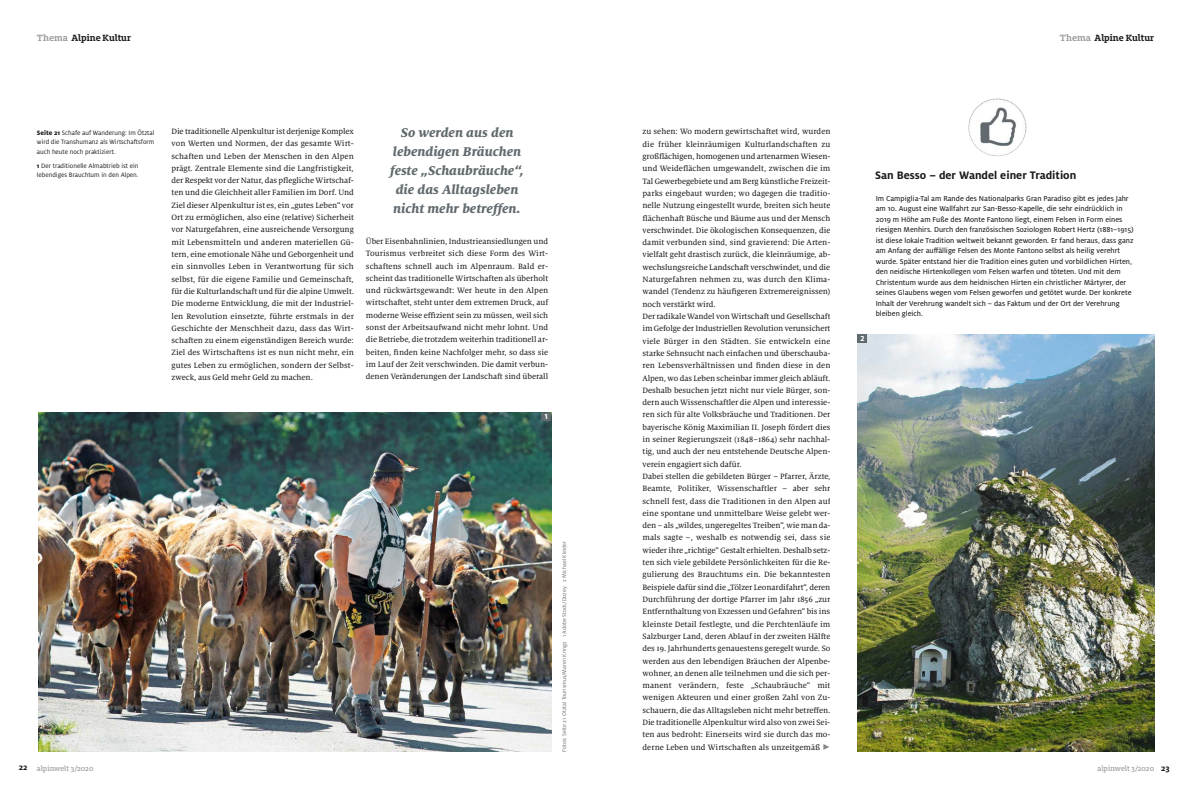
<style>
.page{position:relative;width:1191px;height:794px;background:#fff}
.page>*{position:absolute;margin:0;border:0;box-sizing:border-box;transform-origin:0 0}
.t1{font:italic 800 14px/19px "Milo Serif OT";color:#616a6e;text-align:center}
.t2{font:700 12px "Milo OT";color:#1a1a18}
.t3{font:700 10px "Milo Slab OT";color:#1a1a18}
.t4{font:8.5px/12.3px "Milo Serif OT Text";letter-spacing:-.005em;color:#1a1a18;text-align:justify}
.t5{font:8px/10.5px "Milo OT Text";color:#1a1a18}
.t6{font:500 8px "Milo Slab OT";color:#9c9d9d}
.t7{font:800 8px "Milo OT";color:#fff}
.t8{font:7px/9.5px "Milo OT";color:#1a1a18;text-align:justify}
.t9{font:6px "Milo OT";color:#6f6f6e}
.s1{color:#9c9d9d}
.s2{font-weight:800}
.s3{color:#878786}
.s4{font-family:"Milo OT";font-weight:700;font-size:9px;color:#1a1a18}
</style>
<div class="page">
<img style="left:968px;top:98px;width:58px;height:58px">
<img style="left:857px;top:334px;width:297px;height:418px">
<img style="left:39px;top:412px;width:512px;height:340px">
<div style="left:857px;top:334px;width:10px;height:9px;background:#616a6e"></div>
<svg style="left:541px;top:412px;width:10px;height:9px"></svg>
<p class="t3" style="left:37px;top:34px;width:96px"><span class="s1">Thema</span> Alpine Kultur</p>
<p class="t3" style="left:1060px;top:34px;width:96px"><span class="s1">Thema</span> Alpine Kultur</p>
<p class="t8" style="left:37px;top:128px;width:119px"><span class="s2">Seite 21</span> Schafe auf Wanderung: Im Ötztal wird die Transhumanz als Wirtschaftsform auch heute noch praktiziert.</p>
<p class="t8" style="left:37px;top:161px;width:103px"><span class="s2">1</span> Der traditionelle Almabtrieb ist ein lebendiges Brauchtum in den Alpen.</p>
<p class="t4" style="left:171px;top:126px;width:184px">Die traditionelle Alpenkultur ist derjenige Komplex von Werten und Normen, der das gesamte Wirt&shy;schaften und Leben der Menschen in den Alpen prägt. Zentrale Elemente sind die Langfristigkeit, der Respekt vor der Natur, das pflegliche Wirtschaf&shy;ten und die Gleichheit aller Familien im Dorf. Und Ziel dieser Alpenkultur ist es, ein „gutes Leben“ vor Ort zu ermöglichen, also eine (relative) Sicherheit vor Naturgefahren, eine ausreichende Versorgung mit Lebensmitteln und anderen materiellen Gü&shy;tern, eine emotionale Nähe und Geborgenheit und ein sinnvolles Leben in Verantwortung für sich selbst, für die eigene Familie und Gemeinschaft, für die Kulturlandschaft und für die alpine Umwelt.<br>Die moderne Entwicklung, die mit der Industriel&shy;len Revolution einsetzte, führte erstmals in der Geschichte der Menschheit dazu, dass das Wirt&shy;schaften zu einem eigenständigen Bereich wurde:<br>Ziel des Wirtschaftens ist es nun nicht mehr, ein gutes Leben zu ermöglichen, sondern der Selbst&shy;zweck, aus Geld mehr Geld zu machen.</p>
<h1 class="t1" style="left:390px;top:124px;width:135px">So werden aus den lebendigen Bräuchen feste „Schaubräuche“, die das Alltagsleben nicht mehr betreffen.</h1>
<p class="t4" style="left:366px;top:236px;width:184px">Über Eisenbahnlinien, Industrieansiedlungen und Tourismus verbreitet sich diese Form des Wirt&shy;schaftens schnell auch im Alpenraum. Bald er&shy;scheint das traditionelle Wirtschaften als überholt und rückwärtsgewandt: Wer heute in den Alpen wirtschaftet, steht unter dem extremen Druck, auf moderne Weise effizient sein zu müssen, weil sich sonst der Arbeitsaufwand nicht mehr lohnt. Und die Betriebe, die trotzdem weiterhin traditionell ar&shy;beiten, finden keine Nachfolger mehr, so dass sie im Lauf der Zeit verschwinden. Die damit verbun&shy;denen Veränderungen der Landschaft sind überall</p>
<p class="t9" style="left:562px;top:752px;width:212px;rotate:-90deg">Fotos: Seite 21 Ötztal Tourismus/Maren Krings 1 Adobe Stock/Dozey 2 Michael Kleider</p>
<p class="t4" style="left:642px;top:126px;width:190px;text-align:left">zu sehen: Wo modern gewirtschaftet wird, wurden die früher kleinräumigen Kulturlandschaften zu großflächigen, homogenen und artenarmen Wiesen&shy;und Weideflächen umgewandelt, zwischen die im Tal Gewerbegebiete und am Berg künstliche Freizeit&shy;parks eingebaut wurden; wo dagegen die traditio&shy;nelle Nutzung eingestellt wurde, breiten sich heute flächenhaft Büsche und Bäume aus und der Mensch verschwindet. Die ökologischen Konsequenzen, die damit verbunden sind, sind gravierend: Die Arten&shy;vielfalt geht drastisch zurück, die kleinräumige, ab&shy;wechslungsreiche Landschaft verschwindet, und die Naturgefahren nehmen zu, was durch den Klima&shy;wandel (Tendenz zu häufigeren Extremereignissen) noch verstärkt wird.<br>Der radikale Wandel von Wirtschaft und Gesellschaft im Gefolge der Industriellen Revolution verunsichert viele Bürger in den Städten. Sie entwickeln eine starke Sehnsucht nach einfachen und überschauba&shy;ren Lebensverhältnissen und finden diese in den Alpen, wo das Leben scheinbar immer gleich abläuft.<br>Deshalb besuchen jetzt nicht nur viele Bürger, son&shy;dern auch Wissenschaftler die Alpen und interessie&shy;ren sich für alte Volksbräuche und Traditionen. Der bayerische König Maximilian II. Joseph fördert dies in seiner Regierungszeit (1848–1864) sehr nachhal&shy;tig, und auch der neu entstehende Deutsche Alpen&shy;verein engagiert sich dafür.<br>Dabei stellen die gebildeten Bürger – Pfarrer, Ärzte, Beamte, Politiker, Wissenschaftler – aber sehr schnell fest, dass die Traditionen in den Alpen auf eine spontane und unmittelbare Weise gelebt wer&shy;den – als „wildes, ungeregeltes Treiben“, wie man da&shy;mals sagte –, weshalb es notwendig sei, dass sie wieder ihre „richtige“ Gestalt erhielten. Deshalb setz&shy;ten sich viele gebildete Persönlichkeiten für die Re&shy;gulierung des Brauchtums ein. Die bekanntesten Beispiele dafür sind die „Tölzer Leonardifahrt“, deren Durchführung der dortige Pfarrer im Jahr 1856 „zur Entfernthaltung von Exzessen und Gefahren“ bis ins kleinste Detail festlegte, und die Perchtenläufe im Salzburger Land, deren Ablauf in der zweiten Hälfte des 19. Jahrhunderts genauestens geregelt wurde. So werden aus den lebendigen Bräuchen der Alpenbe&shy;wohner, an denen alle teilnehmen und die sich per&shy;manent verändern, feste „Schaubräuche“ mit wenigen Akteuren und einer großen Zahl von Zu&shy;schauern, die das Alltagsleben nicht mehr betreffen.<br>Die traditionelle Alpenkultur wird also von zwei Sei&shy;ten aus bedroht: Einerseits wird sie durch das mo&shy;derne Leben und Wirtschaften als unzeitgemäß <span class="s3">✓</span></p>
<p class="t7" style="left:860px;top:335px;width:5px">2</p>
<h2 class="t2" style="left:875px;top:171px;width:202px">San Besso – der Wandel einer Tradition</h2>
<p class="t5" style="left:875px;top:194px;width:259px">Im Campiglia-Tal am Rande des Nationalparks Gran Paradiso gibt es jedes Jahr am 10. August eine Wallfahrt zur San-Besso-Kapelle, die sehr eindrücklich in 2019 m Höhe am Fuße des Monte Fantono liegt, einem Felsen in Form eines riesigen Menhirs. Durch den französischen Soziologen Robert Hertz (1881–1915) ist diese lokale Tradition weltweit bekannt geworden. Er fand heraus, dass ganz am Anfang der auffällige Felsen des Monte Fantono selbst als heilig verehrt wurde. Später entstand hier die Tradition eines guten und vorbildlichen Hirten, den neidische Hirtenkollegen vom Felsen warfen und töteten. Und mit dem Christentum wurde aus dem heidnischen Hirten ein christlicher Märtyrer, der seines Glaubens wegen vom Felsen geworfen und getötet wurde. Der konkrete Inhalt der Verehrung wandelt sich – das Faktum und der Ort der Verehrung bleiben gleich.</p>
<p class="t6" style="left:19px;top:766px;width:76px"><span class="s4">22</span> alpinwelt 3/2020</p>
<p class="t6" style="left:1097px;top:766px;width:74px">alpinwelt 3/2020 <span class="s4">23</span></p>
</div>
